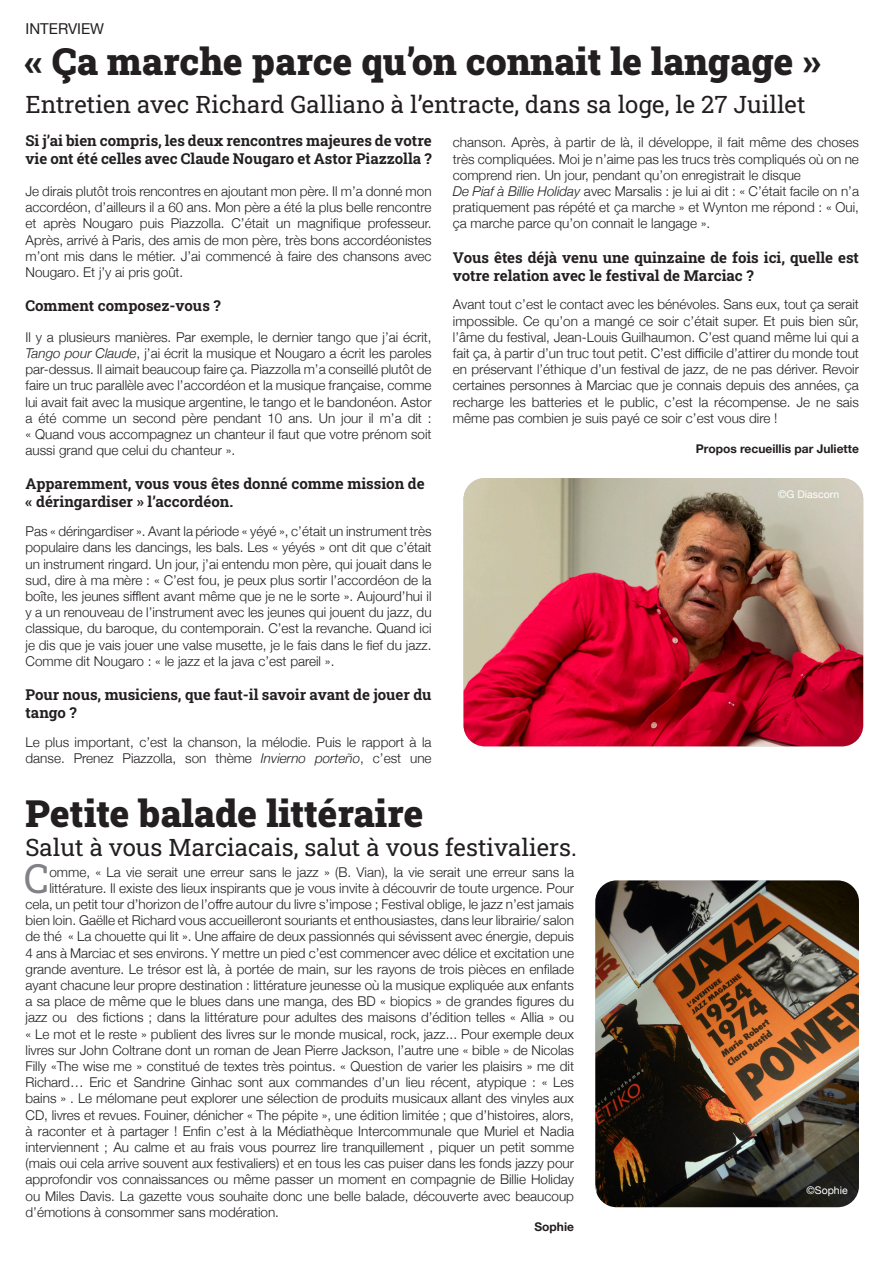
<style>
.page{position:relative;width:893px;height:1263px;background:#fff}
.page>*{position:absolute;margin:0;border:0;box-sizing:border-box;transform-origin:0 0}
.Texte_avec_lettrine{font:40.35px "Roboto Slab";color:#808285}
.Titre{font:900 37.5px "Roboto Slab";color:#231f20}
.Chapo{font:24px "Roboto Slab";color:#231f20}
.Inter-titre{font:700 15px/18px "Roboto Slab";color:#231f20}
.Nom_de_Section{font:15px "Helvetica Neue";color:#231f20}
.Texte{font:300 13.5px/16.2px "Helvetica Neue";color:#231f20;text-align:justify}
.Texte_avec_lettrine-2{font:300 13.5px "Helvetica Neue";color:#231f20}
.Crédits{font:700 12px "Helvetica Neue";color:#231f20}
.credit-photos{font:10.5px "Helvetica Neue";color:#fff}
.s1{font-style:italic}
</style>
<div class="page">
<img style="left:595px;top:880px;width:264px;height:327px">
<img style="left:463px;top:478px;width:400px;height:268px">
<p class="Nom_de_Section" style="left:26px;top:18px;width:80px">INTERVIEW</p>
<p class="Titre" style="left:26px;top:35px;width:797px">« Ça marche parce qu’on connait le langage »</p>
<p class="Chapo" style="left:26px;top:88px;width:781px">Entretien avec Richard Galliano à l’entracte, dans sa loge, le 27 Juillet</p>
<p class="Inter-titre" style="left:26px;top:132px;width:408px">Si j’ai bien compris, les deux rencontres majeures de votre vie ont été celles avec Claude Nougaro et Astor Piazzolla ?</p>
<p class="Texte" style="left:26px;top:182px;width:408px">Je dirais plutôt trois rencontres en ajoutant mon père. Il m’a donné mon accordéon, d’ailleurs il a 60 ans. Mon père a été la plus belle rencontre et après Nougaro puis Piazzolla. C’était un magnifique professeur.<br>Après, arrivé à Paris, des amis de mon père, très bons accordéonistes m’ont mis dans le métier. J’ai commencé à faire des chansons avec Nougaro. Et j’y ai pris goût.</p>
<p class="Inter-titre" style="left:26px;top:296px;width:197px">Comment composez-vous ?</p>
<p class="Texte" style="left:26px;top:328px;width:408px">Il y a plusieurs manières. Par exemple, le dernier tango que j’ai écrit, <span class="s1">Tango pour Claude</span>, j’ai écrit la musique et Nougaro a écrit les paroles par-dessus. Il aimait beaucoup faire ça. Piazzolla m’a conseillé plutôt de faire un truc parallèle avec l’accordéon et la musique française, comme lui avait fait avec la musique argentine, le tango et le bandonéon. Astor a été comme un second père pendant 10 ans. Un jour il m’a dit : « Quand vous accompagnez un chanteur il faut que votre prénom soit aussi grand que celui du chanteur ».</p>
<p class="Inter-titre" style="left:26px;top:475px;width:401px">Apparemment, vous vous êtes donné comme mission de</p>
<p class="Inter-titre" style="left:26px;top:493px;width:209px">« déringardiser » l’accordéon.</p>
<p class="Texte" style="left:26px;top:522px;width:408px">Pas « déringardiser ». Avant la période « yéyé », c’était un instrument très populaire dans les dancings, les bals. Les « yéyés » ont dit que c’était un instrument ringard. Un jour, j’ai entendu mon père, qui jouait dans le sud, dire à ma mère : « C’est fou, je peux plus sortir l’accordéon de la boîte, les jeunes sifflent avant même que je ne le sorte ». Aujourd’hui il y a un renouveau de l’instrument avec les jeunes qui jouent du jazz, du classique, du baroque, du contemporain. C’est la revanche. Quand ici je dis que je vais jouer une valse musette, je le fais dans le fief du jazz.<br>Comme dit Nougaro : « le jazz et la java c’est pareil ».</p>
<p class="Inter-titre" style="left:26px;top:685px;width:408px">Pour nous, musiciens, que faut-il savoir avant de jouer du tango ?</p>
<p class="Texte" style="left:26px;top:733px;width:408px">Le plus important, c’est la chanson, la mélodie. Puis le rapport à la danse. Prenez Piazzolla, son thème <span class="s1">Invierno porteño</span>, c’est une</p>
<p class="Titre" style="left:26px;top:787px;width:399px">Petite balade littéraire</p>
<p class="Texte" style="left:453px;top:134px;width:408px">chanson. Après, à partir de là, il développe, il fait même des choses très compliquées. Moi je n’aime pas les trucs très compliqués où on ne comprend rien. Un jour, pendant qu’on enregistrait le disque</p>
<p class="Texte" style="left:453px;top:182px;width:408px"><span class="s1">De Piaf à Billie Holiday</span> avec Marsalis : je lui ai dit : « C’était facile on n’a pratiquement pas répété et ça marche » et Wynton me répond : « Oui, ça marche parce qu’on connait le langage ».</p>
<p class="Inter-titre" style="left:453px;top:248px;width:408px">Vous êtes déjà venu une quinzaine de fois ici, quelle est votre relation avec le festival de Marciac ?</p>
<p class="Texte" style="left:453px;top:296px;width:408px">Avant tout c’est le contact avec les bénévoles. Sans eux, tout ça serait impossible. Ce qu’on a mangé ce soir c’était super. Et puis bien sûr, l’âme du festival, Jean-Louis Guilhaumon. C’est quand même lui qui a fait ça, à partir d’un truc tout petit. C’est difficile d’attirer du monde tout en préservant l’éthique d’un festival de jazz, de ne pas dériver. Revoir certaines personnes à Marciac que je connais depuis des années, ça recharge les batteries et le public, c’est la récompense. Je ne sais même pas combien je suis payé ce soir c’est vous dire !</p>
<p class="Crédits" style="left:696px;top:440px;width:165px">Propos recueillis par Juliette</p>
<p class="credit-photos" style="left:778px;top:486px;width:63px">©G Diascorn</p>
<p class="Chapo" style="left:26px;top:830px;width:553px">Salut à vous Marciacais, salut à vous festivaliers.</p>
<p class="Texte_avec_lettrine" style="left:24px;top:850px;width:27px">C</p>
<p class="Texte_avec_lettrine-2" style="left:49px;top:861px;width:526px">omme, « La vie serait une erreur sans le jazz » (B. Vian), la vie serait une erreur sans la</p>
<p class="Texte_avec_lettrine-2" style="left:49px;top:877px;width:526px">littérature. Il existe des lieux inspirants que je vous invite à découvrir de toute urgence. Pour</p>
<p class="Texte_avec_lettrine-2" style="left:26px;top:893px;width:550px">cela, un petit tour d’horizon de l’offre autour du livre s’impose ; Festival oblige, le jazz n’est jamais</p>
<p class="Texte_avec_lettrine-2" style="left:26px;top:909px;width:550px">bien loin. Gaëlle et Richard vous accueilleront souriants et enthousiastes, dans leur librairie/ salon</p>
<p class="Texte_avec_lettrine-2" style="left:26px;top:926px;width:550px">de thé « La chouette qui lit ». Une affaire de deux passionnés qui sévissent avec énergie, depuis</p>
<p class="Texte_avec_lettrine-2" style="left:26px;top:942px;width:550px">4 ans à Marciac et ses environs. Y mettre un pied c’est commencer avec délice et excitation une</p>
<p class="Texte_avec_lettrine-2" style="left:26px;top:958px;width:550px">grande aventure. Le trésor est là, à portée de main, sur les rayons de trois pièces en enfilade</p>
<p class="Texte_avec_lettrine-2" style="left:26px;top:974px;width:550px">ayant chacune leur propre destination : littérature jeunesse où la musique expliquée aux enfants</p>
<p class="Texte_avec_lettrine-2" style="left:26px;top:990px;width:550px">a sa place de même que le blues dans une manga, des BD « biopics » de grandes figures du</p>
<p class="Texte_avec_lettrine-2" style="left:26px;top:1007px;width:550px">jazz ou des fictions ; dans la littérature pour adultes des maisons d’édition telles « Allia » ou</p>
<p class="Texte_avec_lettrine-2" style="left:26px;top:1023px;width:550px">« Le mot et le reste » publient des livres sur le monde musical, rock, jazz... Pour exemple deux</p>
<p class="Texte_avec_lettrine-2" style="left:26px;top:1039px;width:550px">livres sur John Coltrane dont un roman de Jean Pierre Jackson, l’autre une « bible » de Nicolas</p>
<p class="Texte_avec_lettrine-2" style="left:26px;top:1055px;width:550px">Filly «The wise me » constitué de textes très pointus. « Question de varier les plaisirs » me dit</p>
<p class="Texte_avec_lettrine-2" style="left:26px;top:1071px;width:550px">Richard… Eric et Sandrine Ginhac sont aux commandes d’un lieu récent, atypique : « Les</p>
<p class="Texte_avec_lettrine-2" style="left:26px;top:1088px;width:550px">bains » . Le mélomane peut explorer une sélection de produits musicaux allant des vinyles aux</p>
<p class="Texte_avec_lettrine-2" style="left:26px;top:1104px;width:550px">CD, livres et revues. Fouiner, dénicher « The pépite », une édition limitée ; que d’histoires, alors,</p>
<p class="Texte_avec_lettrine-2" style="left:26px;top:1120px;width:550px">à raconter et à partager ! Enfin c’est à la Médiathèque Intercommunale que Muriel et Nadia</p>
<p class="Texte_avec_lettrine-2" style="left:26px;top:1136px;width:550px">interviennent ; Au calme et au frais vous pourrez lire tranquillement , piquer un petit somme</p>
<p class="Texte_avec_lettrine-2" style="left:26px;top:1152px;width:550px">(mais oui cela arrive souvent aux festivaliers) et en tous les cas puiser dans les fonds jazzy pour</p>
<p class="Texte_avec_lettrine-2" style="left:26px;top:1169px;width:550px">approfondir vos connaissances ou même passer un moment en compagnie de Billie Holiday</p>
<p class="Texte_avec_lettrine-2" style="left:26px;top:1185px;width:550px">ou Miles Davis. La gazette vous souhaite donc une belle balade, découverte avec beaucoup</p>
<p class="Texte_avec_lettrine-2" style="left:26px;top:1201px;width:255px">d’émotions à consommer sans modération.</p>
<p class="Crédits" style="left:534px;top:1217px;width:41px">Sophie</p>
<p class="credit-photos" style="left:806px;top:1183px;width:43px">©Sophie</p>
</div>
